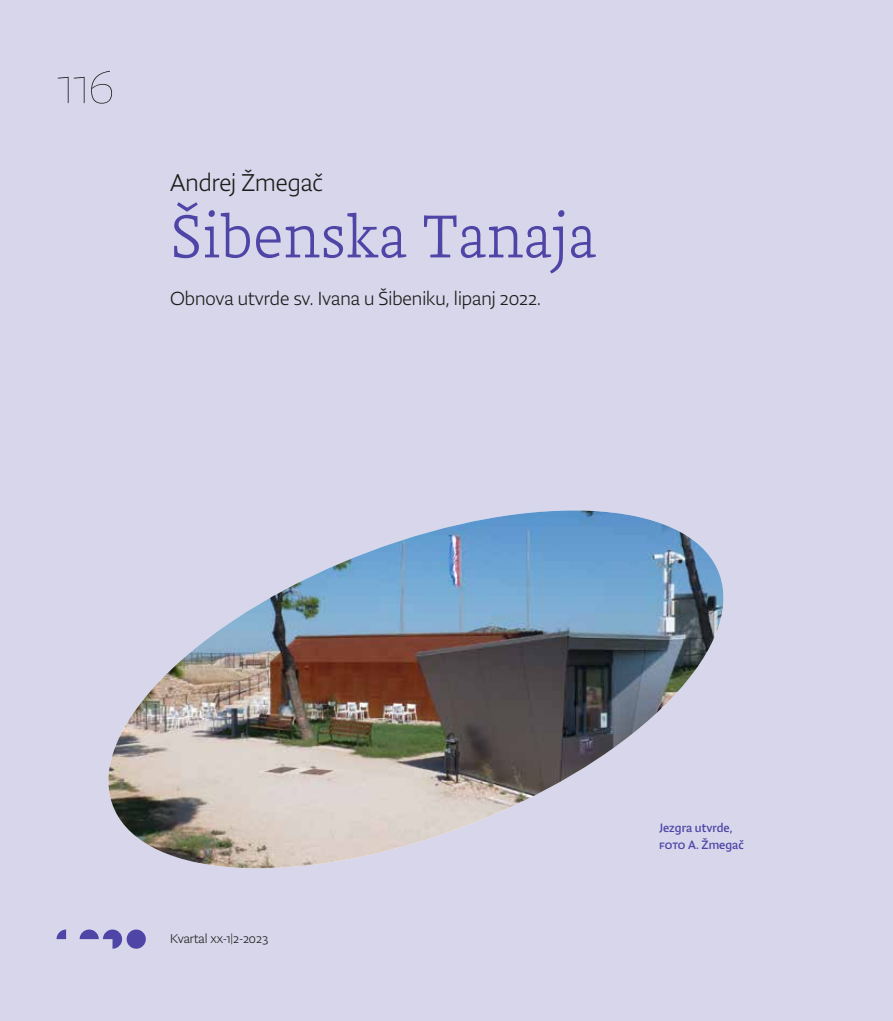
<style>
.page{position:relative;width:893px;height:1021px;background:#fff}
.page>*{position:absolute;margin:0;border:0;box-sizing:border-box;transform-origin:0 0}
.t1{font:100 63px "Brioni Text LCG";color:#4f45a6}
.t2{font:55.35px "Lumin Sans Std Hair";color:#1d1d1b}
.t3{font:300 27px "Lumin Sans Std";color:#1d1d1b}
.t4{font:300 21px "Lumin Sans Std";color:#1d1d1b}
.t5{font:300 14.1px "Lumin Sans Std";color:#1d1d1b}
.t6{font:13.5px/16.5px "Lumin Sans Std";color:#4f45a6}
</style>
<div class="page">
<div style="left:0;top:0;width:893px;height:1020px;background:#d8d6eb"></div>
<img style="left:108px;top:510px;width:616px;height:358px">
<div style="left:127px;top:929px;width:19px;height:19px;background:#4f45a6;border-radius:50%"></div>
<svg style="left:80px;top:929px;width:42px;height:19px"></svg>
<svg style="left:57px;top:929px;width:9px;height:10px"></svg>
<h2 class="t2" style="left:57px;top:56px;width:59px">116</h2>
<p class="t3" style="left:170px;top:169px;width:154px">Andrej Žmegač</p>
<h1 class="t1" style="left:170px;top:193px;width:428px">Šibenska Tanaja</h1>
<p class="t4" style="left:170px;top:288px;width:372px">Obnova utvrde sv. Ivana u Šibeniku, lipanj 2022.</p>
<p class="t5" style="left:170px;top:931px;width:100px">Kvartal xx-1|2-2023</p>
<p class="t6" style="left:659px;top:819px;width:86px">Jezgra utvrde, foto A. Žmegač</p>
</div>
